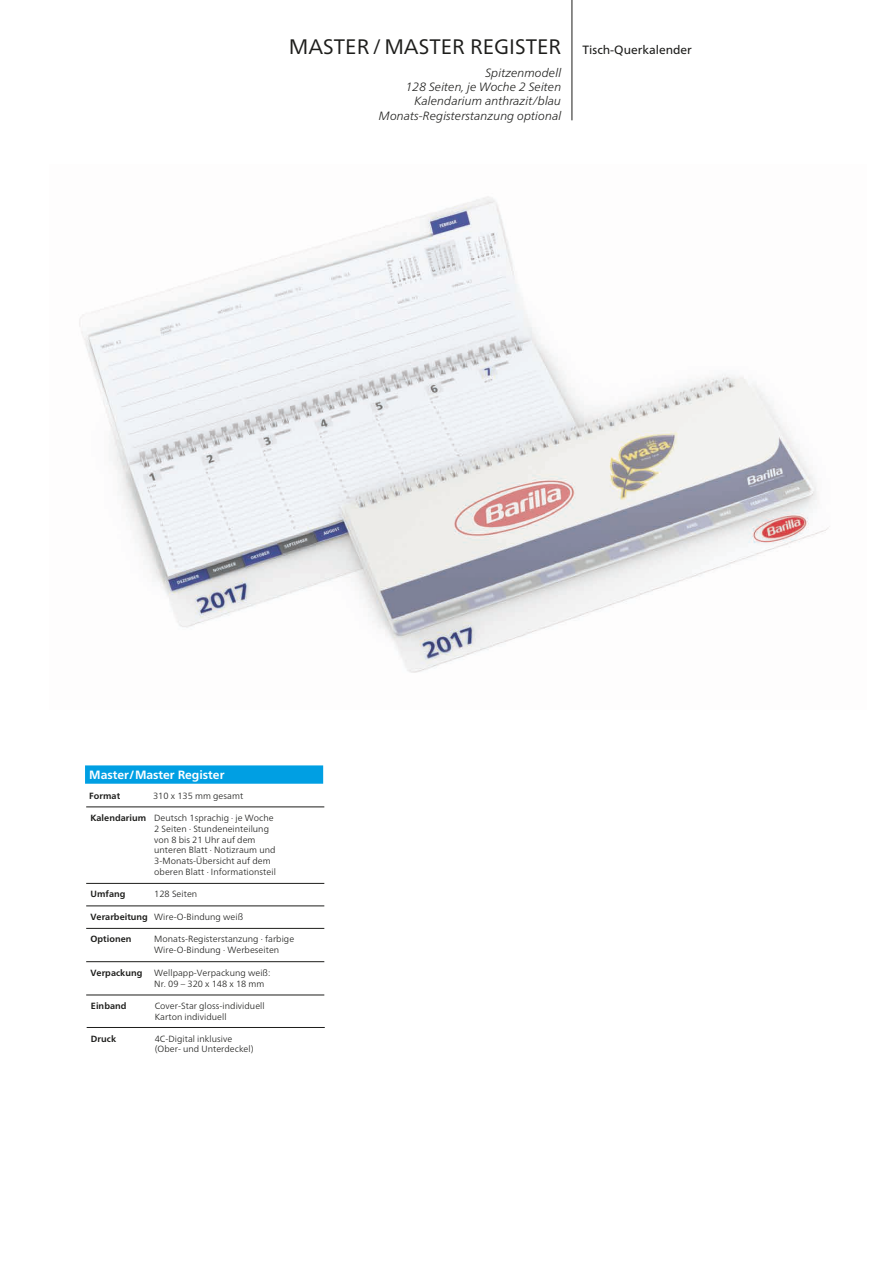
<style>
.page{position:relative;width:893px;height:1263px;background:#fff}
.page>*{position:absolute;margin:0;border:0;box-sizing:border-box;transform-origin:0 0}
.Produkt{font:21px "Frutiger Neue LT Pro";color:#1d1d1b}
.Produkt_Langbeschrei{font:italic 300 12px "Frutiger Neue LT Pro";color:#1d1d1b}
.Überschrift_Balken_b{font:700 12px "Frutiger Neue LT Pro";color:#fff}
.Produktgruppe{font:12px "Frutiger Neue LT Pro";color:#1d1d1b}
.Produkte_Beschreibun{font:300 9px/10.8px "Frutiger Neue LT Pro";letter-spacing:.005em;color:#1d1d1b}
.Produkte_Beschreibun-2{font:700 9px "Frutiger Neue LT Pro";letter-spacing:.005em;color:#1d1d1b}
.s1{font-weight:700}
</style>
<div class="page">
<img style="left:79px;top:196px;width:751px;height:477px">
<div style="left:85px;top:765px;width:238px;height:19px;background:#009fe3"></div>
<hr style="left:86px;top:807px;width:238px;height:1px;background:#1d1d1b">
<hr style="left:86px;top:883px;width:238px;height:1px;background:#1d1d1b">
<hr style="left:86px;top:906px;width:238px;height:1px;background:#1d1d1b">
<hr style="left:86px;top:928px;width:238px;height:1px;background:#1d1d1b">
<hr style="left:86px;top:961px;width:238px;height:1px;background:#1d1d1b">
<hr style="left:86px;top:995px;width:238px;height:1px;background:#1d1d1b">
<hr style="left:87px;top:1027px;width:238px;height:1px;background:#1d1d1b">
<hr style="left:572px;top:0;width:1px;height:120px;background:#1d1d1b">
<p class="Produkt" style="left:289px;top:34px;width:274px">MASTER/MASTER REGISTER</p>
<p class="Produktgruppe" style="left:583px;top:42px;width:111px">Tisch-Querkalender</p>
<p class="Produkt_Langbeschrei" style="left:485px;top:65px;width:77px">Spitzenmodell</p>
<p class="Produkt_Langbeschrei" style="left:406px;top:80px;width:157px">128 Seiten, je Woche 2 Seiten</p>
<p class="Produkt_Langbeschrei" style="left:414px;top:94px;width:148px">Kalendarium anthrazit/blau</p>
<p class="Produkt_Langbeschrei" style="left:379px;top:108px;width:184px">Monats-Registerstanzung optional</p>
<p class="Überschrift_Balken_b" style="left:89px;top:767px;width:137px">Master/Master Register</p>
<p class="Produkte_Beschreibun-2" style="left:89px;top:790px;width:32px">Format</p>
<p class="Produkte_Beschreibun" style="left:153px;top:790px;width:92px">310 x 135 mm gesamt</p>
<p class="Produkte_Beschreibun" style="left:154px;top:812px;width:123px;text-indent:-64px"><span class="s1">Kalendarium</span> Deutsch 1sprachig · je Woche<br>2 Seiten · Stundeneinteilung von 8 bis 21 Uhr auf dem unteren Blatt · Notizraum und<br>3-Monats-Übersicht auf dem oberen Blatt · Informationsteil</p>
<p class="Produkte_Beschreibun-2" style="left:90px;top:889px;width:37px">Umfang</p>
<p class="Produkte_Beschreibun" style="left:154px;top:889px;width:45px">128 Seiten</p>
<p class="Produkte_Beschreibun" style="left:90px;top:911px;width:154px"><span class="s1">Verarbeitung</span> Wire-O-Bindung weiß</p>
<p class="Produkte_Beschreibun-2" style="left:90px;top:934px;width:43px">Optionen</p>
<p class="Produkte_Beschreibun" style="left:154px;top:934px;width:141px">Monats-Registerstanzung · farbige<br>Wire-O-Bindung · Werbeseiten</p>
<p class="Produkte_Beschreibun-2" style="left:90px;top:967px;width:54px">Verpackung</p>
<p class="Produkte_Beschreibun" style="left:154px;top:967px;width:118px">Wellpapp-Verpackung weiß:<br>Nr. 09 – 320 x 148 x 18 mm</p>
<p class="Produkte_Beschreibun-2" style="left:91px;top:1001px;width:37px">Einband</p>
<p class="Produkte_Beschreibun" style="left:155px;top:1001px;width:111px">Cover-Star gloss-individuell<br>Karton individuell</p>
<p class="Produkte_Beschreibun-2" style="left:91px;top:1033px;width:27px">Druck</p>
<p class="Produkte_Beschreibun" style="left:155px;top:1033px;width:100px">4C-Digital inklusive (Ober- und Unterdeckel)</p>
</div>
